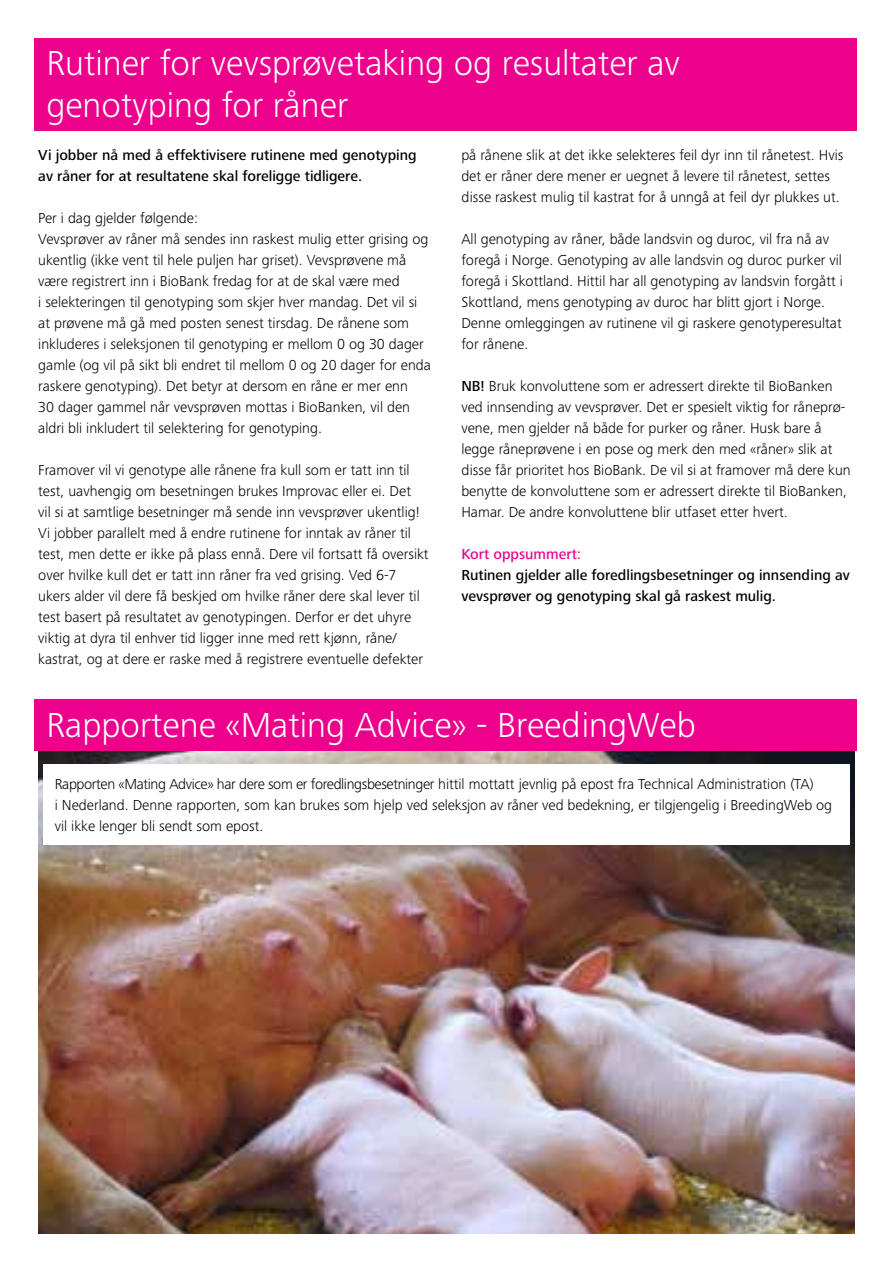
<style>
.page{position:relative;width:893px;height:1263px;background:#fff}
.page>*{position:absolute;margin:0;border:0;box-sizing:border-box;transform-origin:0 0}
.t1{font:300 36px/42px "Frutiger Next Pro";color:#fff}
.t2{font:300 15px/21px "Frutiger Next Pro";color:#000}
.t3{font:500 15px/21px "Frutiger Next Pro";color:#000}
.t4{font:500 15px "Frutiger Next Pro";color:#ec008c}
.s1{font-weight:500}
</style>
<div class="page">
<img style="left:38px;top:750px;width:817px;height:483px">
<div style="left:34px;top:38px;width:822px;height:93px;background:#ec008c"></div>
<div style="left:34px;top:699px;width:822px;height:51px;background:#ec008c"></div>
<div style="left:43px;top:765px;width:806px;height:80px;background:#fff"></div>
<h1 class="t1" style="left:46px;top:42px;width:635px">Rutiner for vevsprøvetaking og resultater av genotyping for råner</h1>
<p class="t3" style="left:38px;top:145px;width:380px">Vi jobber nå med å effektivisere rutinene med genotyping av råner for at resultatene skal foreligge tidligere.</p>
<p class="t2" style="left:38px;top:208px;width:394px">Per i dag gjelder følgende:<br>Vevsprøver av råner må sendes inn raskest mulig etter grising og ukentlig (ikke vent til hele puljen har griset). Vevsprøvene må være registrert inn i BioBank fredag for at de skal være med<br>i selekteringen til genotyping som skjer hver mandag. Det vil si at prøvene må gå med posten senest tirsdag. De rånene som inkluderes i seleksjonen til genotyping er mellom 0 og 30 dager gamle (og vil på sikt bli endret til mellom 0 og 20 dager for enda raskere genotyping). Det betyr at dersom en råne er mer enn<br>30 dager gammel når vevsprøven mottas i BioBanken, vil den aldri bli inkludert til selektering for genotyping.</p>
<p class="t2" style="left:38px;top:460px;width:392px">Framover vil vi genotype alle rånene fra kull som er tatt inn til test, uavhengig om besetningen brukes Improvac eller ei. Det<br>vil si at samtlige besetninger må sende inn vevsprøver ukentlig!<br>Vi jobber parallelt med å endre rutinene for inntak av råner til test, men dette er ikke på plass ennå. Dere vil fortsatt få oversikt over hvilke kull det er tatt inn råner fra ved grising. Ved 6-7 ukers alder vil dere få beskjed om hvilke råner dere skal lever til test basert på resultatet av genotypingen. Derfor er det uhyre viktig at dyra til enhver tid ligger inne med rett kjønn, råne/ kastrat, og at dere er raske med å registrere eventuelle defekter</p>
<p class="t2" style="left:461px;top:145px;width:384px">på rånene slik at det ikke selekteres feil dyr inn til rånetest. Hvis det er råner dere mener er uegnet å levere til rånetest, settes disse raskest mulig til kastrat for å unngå at feil dyr plukkes ut.</p>
<p class="t2" style="left:461px;top:229px;width:383px">All genotyping av råner, både landsvin og duroc, vil fra nå av foregå i Norge. Genotyping av alle landsvin og duroc purker vil foregå i Skottland. Hittil har all genotyping av landsvin forgått i Skottland, mens genotyping av duroc har blitt gjort i Norge.<br>Denne omleggingen av rutinene vil gi raskere genotyperesultat for rånene.</p>
<p class="t2" style="left:461px;top:376px;width:391px"><span class="s1">NB!</span> Bruk konvoluttene som er adressert direkte til BioBanken ved innsending av vevsprøver. Det er spesielt viktig for råneprø&shy;vene, men gjelder nå både for purker og råner. Husk bare å legge råneprøvene i en pose og merk den med «råner» slik at disse får prioritet hos BioBank. De vil si at framover må dere kun benytte de konvoluttene som er adressert direkte til BioBanken, Hamar. De andre konvoluttene blir utfaset etter hvert.</p>
<p class="t4" style="left:461px;top:545px;width:121px">Kort oppsummert:</p>
<p class="t3" style="left:461px;top:565px;width:390px">Rutinen gjelder alle foredlingsbesetninger og innsending av vevsprøver og genotyping skal gå raskest mulig.</p>
<h1 class="t1" style="left:46px;top:703px;width:651px">Rapportene «Mating Advice» - BreedingWeb</h1>
<p class="t2" style="left:55px;top:774px;width:779px">Rapporten «Mating Advice» har dere som er foredlingsbesetninger hittil mottatt jevnlig på epost fra Technical Administration (TA)<br>i Nederland. Denne rapporten, som kan brukes som hjelp ved seleksjon av råner ved bedekning, er tilgjengelig i BreedingWeb og vil ikke lenger bli sendt som epost.</p>
</div>
